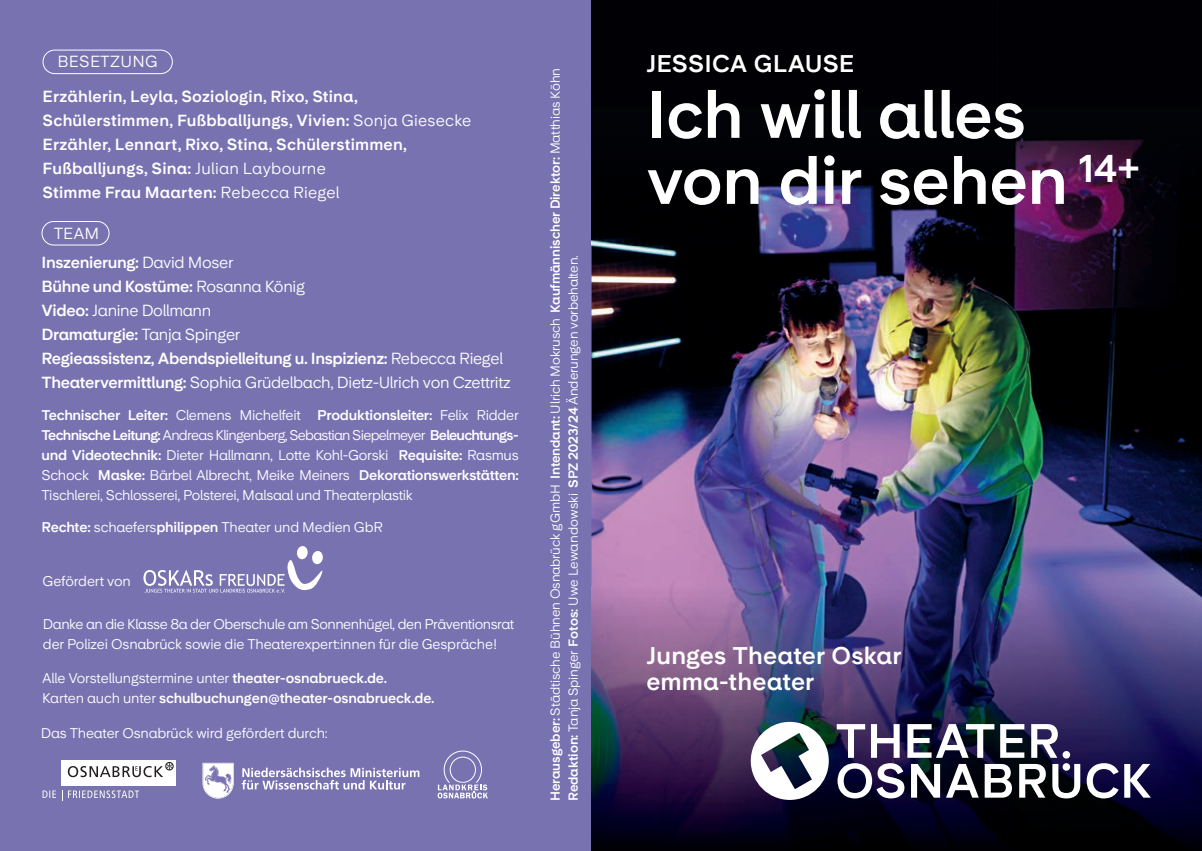
<style>
.page{position:relative;width:1202px;height:851px;background:#fff}
.page>*{position:absolute;margin:0;border:0;box-sizing:border-box;transform-origin:0 0}
.t1{font:66px/66px "Universal Sans 750";letter-spacing:-.01em;color:#fff}
.t2{font:24px/26px "Universal Sans 750";letter-spacing:.01em;color:#fff}
.t3{font:16px/24px "Universal Sans 750";letter-spacing:.01em;color:#fff}
.t4{font:16px/24px "Universal Sans 750";letter-spacing:-.02em;color:#fff}
.t5{font:16px "Universal Sans 450";letter-spacing:-.02em;color:#fff}
.t6{font:16px "Universal Sans 450";letter-spacing:.02em;color:#fff}
.t7{font:14px/20px "Universal Sans 450";letter-spacing:-.01em;color:#fff;text-align:justify}
.t8{font:14px "Universal Sans 750";letter-spacing:-.015em;color:#fff}
.t9{font:13px/18px "Universal Sans 450";letter-spacing:-.01em;color:#fff}
.s1{font-family:"Universal Sans 450"}
.s2{font-family:"Universal Sans 750"}
</style>
<div class="page">
<div style="left:0;top:0;width:605px;height:850px;background:#7972b1"></div>
<img style="left:591px;top:245px;width:611px;height:341px">
<img style="left:591px;top:586px;width:611px;height:264px">
<img style="left:591px;top:0;width:611px;height:245px">
<svg style="left:751px;top:721px;width:400px;height:78px"></svg>
<svg style="left:143px;top:546px;width:180px;height:46px"></svg>
<div style="left:43px;top:50px;width:130px;height:24px;border:1px solid #fff;border-radius:12px"></div>
<div style="left:42px;top:221px;width:68px;height:24px;border:1px solid #fff;border-radius:12px"></div>
<div style="left:62px;top:759px;width:114px;height:26px;background:#fff"></div>
<svg style="left:62px;top:790px;width:77px;height:10px"></svg>
<svg style="left:43px;top:790px;width:13px;height:7px"></svg>
<svg style="left:68px;top:761px;width:106px;height:16px"></svg>
<svg style="left:202px;top:762px;width:32px;height:36px"></svg>
<svg style="left:242px;top:767px;width:177px;height:22px"></svg>
<svg style="left:438px;top:750px;width:50px;height:48px"></svg>
<p class="t6" style="left:57px;top:53px;width:102px">BESETZUNG</p>
<p class="t3" style="left:43px;top:84px;width:430px">Erzählerin, Leyla, Soziologin, Rixo, Stina, Schülerstimmen, Fußbballjungs, Vivien: <span class="s1">Sonja Giesecke </span>Erzähler, Lennart, Rixo, Stina, Schülerstimmen, Fußballjungs, Sina: <span class="s1">Julian Laybourne<br></span>Stimme Frau Maarten: <span class="s1">Rebecca Riegel</span></p>
<p class="t5" style="left:54px;top:224px;width:47px">TEAM</p>
<p class="t4" style="left:42px;top:250px;width:265px">Inszenierung: <span class="s1">David Moser<br></span>Bühne und Kostüme: <span class="s1">Rosanna König</span></p>
<p class="t5" style="left:42px;top:301px;width:171px"><span class="s2">Video:</span> Janine Dollmann</p>
<p class="t4" style="left:42px;top:322px;width:463px">Dramaturgie: <span class="s1">Tanja Spinger<br></span>Regie assistenz, Abendspiel leitung u. Inspizienz: <span class="s1">Rebecca Riegel</span></p>
<p class="t5" style="left:42px;top:373px;width:470px"><span class="s2">Theatervermittlung:</span> Sophia Grüdelbach, Dietz-Ulrich von Czettritz</p>
<p class="t8" style="left:42px;top:407px;width:479px">Technischer Leiter: <span class="s1">Clemens Michelfeit</span> Produktionsleiter: <span class="s1">Felix Ridder</span></p>
<p class="t7" style="left:42px;top:425px;width:479px"><span class="s2">Technische Leitung:</span> Andreas Klingenberg, Sebastian Siepelmeyer <span class="s2">Beleuchtungs&shy;und Videotechnik:</span> Dieter Hallmann, Lotte Kohl-Gorski <span class="s2">Requisite:</span> Rasmus Schock <span class="s2">Maske:</span> Bärbel Albrecht, Meike Meiners <span class="s2">Dekorationswerkstätten:<br></span>Tischlerei, Schlosserei, Polsterei, Malsaal und Theaterplastik</p>
<p class="t7" style="left:42px;top:517px;width:343px"><span class="s2">Rechte:</span> schaefers<span class="s2">philippen</span> Theater und Medien GbR</p>
<p class="t7" style="left:43px;top:571px;width:90px">Gefördert von</p>
<p class="t7" style="left:43px;top:614px;width:473px">Danke an die Klasse 8a der Oberschule am Sonnenhügel, den Präventionsrat der Polizei Osnabrück sowie die Theaterexpert:innen für die Gespräche!</p>
<p class="t7" style="left:42px;top:668px;width:346px">Alle Vorstellungstermine unter <span class="s2">theater-osnabrueck.de.</span></p>
<p class="t8" style="left:42px;top:690px;width:394px"><span class="s1">Karten auch unter</span> schulbuchungen@theater-osnabrueck.de.</p>
<p class="t7" style="left:41px;top:723px;width:289px">Das Theater Osnabrück wird gefördert durch:</p>
<p class="t9" style="left:546px;top:800px;width:734px;rotate:-90deg"><span class="s2">Herausgeber:</span> Städtische Bühnen Osnabrück gGmbH <span class="s2">Intendant:</span> Ulrich Mokrusch <span class="s2">Kaufmännischer Direktor:</span> Matthias Köhn<br><span class="s2">Redaktion:</span> Tanja Spinger <span class="s2">Fotos:</span> Uwe Lewandowski <span class="s2">SPZ 2023/24</span> Änderungen vorbehalten.</p>
<h2 class="t2" style="left:646px;top:51px;width:209px">JESSICA GLAUSE</h2>
<h1 class="t1" style="left:646px;top:83px;width:495px">Ich will alles von dir sehen <sup>14+</sup></h1>
<h2 class="t2" style="left:646px;top:643px;width:257px">Junges Theater Oskar emma-theater</h2>
</div>
